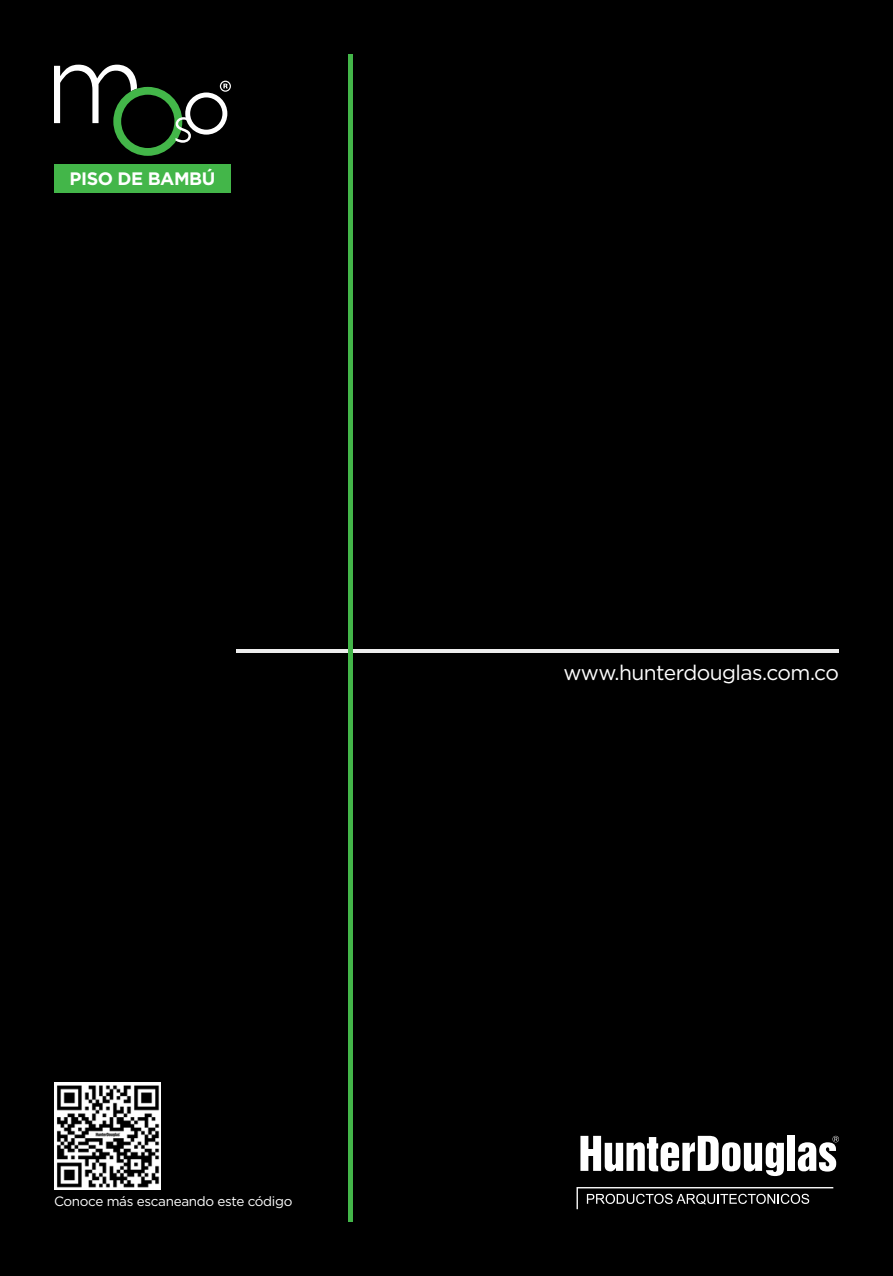
<style>
.page{position:relative;width:893px;height:1276px;background:#000}
.page>*{position:absolute;margin:0;border:0;box-sizing:border-box;transform-origin:0 0}
.t1{font:21px "Gotham";letter-spacing:-.025em;color:#fff}
.t2{font:700 18px "Gotham";letter-spacing:-.025em;color:#fff}
.t3{font:13.5px "Gotham";letter-spacing:-.025em;color:#fff}
</style>
<div class="page">
<svg style="left:580px;top:1135px;width:204px;height:41px"></svg>
<div style="left:787px;top:1135px;width:8px;height:36px;background:#fff"></div>
<svg style="left:798px;top:1135px;width:41px;height:36px"></svg>
<svg style="left:576px;top:1187px;width:257px;height:22px"></svg>
<hr style="left:236px;top:649px;width:603px;height:4px;background:#ededed">
<hr style="left:349px;top:54px;width:4px;height:1168px;background:#43b649">
<img style="left:54px;top:1082px;width:107px;height:107px">
<svg style="left:54px;top:65px;width:177px;height:91px"></svg>
<div style="left:54px;top:164px;width:177px;height:28px;background:#43b649"></div>
<h2 class="t2" style="left:70px;top:166px;width:147px">PISO DE BAMBÚ</h2>
<p class="t3" style="left:54px;top:1193px;width:240px">Conoce más escaneando este código</p>
<h1 class="t1" style="left:564px;top:659px;width:277px">www.hunterdouglas.com.co</h1>
</div>
